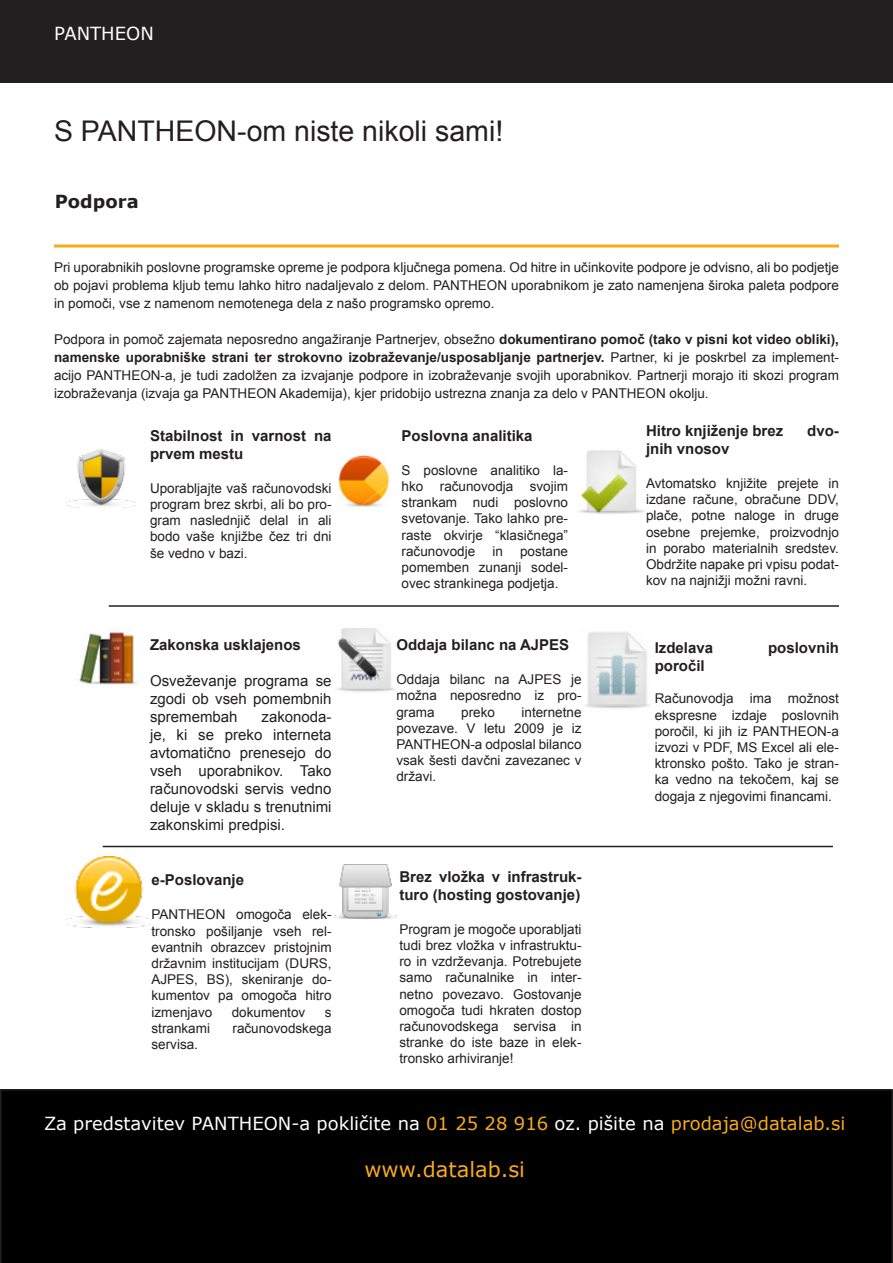
<style>
.page{position:relative;width:893px;height:1263px;background:#fff}
.page>*{position:absolute;margin:0;border:0;box-sizing:border-box;transform-origin:0 0}
.t1{font:28.5px "Arial";color:#231f20}
.t2{font:21px "Verdana";color:#faab1a}
.t3{font:18px "Verdana";color:#fff}
.t4{font:700 18px "Verdana";color:#231f20}
.t5{font:700 15px/18px "Arial";color:#231f20}
.t6{font:15px/18px "Arial";color:#231f20;text-align:justify}
.t7{font:13.5px/16.2px "Arial";color:#231f20;text-align:justify}
.s1{font-weight:700}
.s2{color:#faab1a}
</style>
<div class="page">
<div style="left:0;top:0;width:893px;height:82px;background:#231f20"></div>
<hr style="left:54px;top:245px;width:785px;height:3px;background:#faab1a">
<img style="left:66px;top:449px;width:70px;height:59px">
<img style="left:579px;top:450px;width:65px;height:64px">
<img style="left:79px;top:632px;width:59px;height:53px">
<img style="left:66px;top:856px;width:85px;height:72px">
<img style="left:585px;top:632px;width:65px;height:77px">
<img style="left:333px;top:865px;width:64px;height:54px">
<img style="left:336px;top:628px;width:60px;height:64px">
<img style="left:338px;top:456px;width:52px;height:52px">
<hr style="left:109px;top:605px;width:730px;height:2px;background:#231f20">
<hr style="left:103px;top:846px;width:730px;height:1px;background:#231f20">
<div style="left:0;top:1089px;width:893px;height:174px;background:#000"></div>
<h3 class="t3" style="left:54px;top:22px;width:101px">PANTHEON</h3>
<p class="t1" style="left:54px;top:112px;width:451px">S PANTHEON-om niste nikoli sami!</p>
<p class="t4" style="left:55px;top:190px;width:86px">Podpora</p>
<p class="t7" style="left:54px;top:258px;width:786px;line-height:18px">Pri uporabnikih poslovne programske opreme je podpora ključnega pomena. Od hitre in učinkovite podpore je odvisno, ali bo podjetje ob pojavi problema kljub temu lahko hitro nadaljevalo z delom. PANTHEON uporabnikom je zato namenjena široka paleta podpore in pomoči, vse z namenom nemotenega dela z našo programsko opremo.</p>
<p class="t7" style="left:54px;top:330px;width:786px;line-height:18px">Podpora in pomoč zajemata neposredno angažiranje Partnerjev, obsežno <span class="s1">dokumentirano pomoč (tako v pisni kot video obliki), namenske uporabniške strani ter strokovno izobraževanje/usposabljanje partnerjev.</span> Partner, ki je poskrbel za implement&shy;acijo PANTHEON-a, je tudi zadolžen za izvajanje podpore in izobraževanje svojih uporabnikov. Partnerji morajo iti skozi program izobraževanja (izvaja ga PANTHEON Akademija), kjer pridobijo ustrezna znanja za delo v PANTHEON okolju.</p>
<p class="t5" style="left:150px;top:427px;width:183px">Stabilnost in varnost na prvem mestu</p>
<p class="t7" style="left:150px;top:480px;width:183px">Uporabljajte vaš računovodski program brez skrbi, ali bo pro&shy;gram naslednjič delal in ali bodo vaše knjižbe čez tri dni še vedno v bazi.</p>
<p class="t5" style="left:646px;top:422px;width:139px">Hitro knjiženje brez</p>
<p class="t5" style="left:807px;top:422px;width:33px">dvo-</p>
<p class="t5" style="left:646px;top:440px;width:85px">jnih vnosov</p>
<p class="t7" style="left:646px;top:475px;width:194px">Avtomatsko knjižite prejete in izdane račune, obračune DDV, plače, potne naloge in druge osebne prejemke, proizvodnjo in porabo materialnih sredstev.<br>Obdržite napake pri vpisu podat&shy;kov na najnižji možni ravni.</p>
<p class="t5" style="left:402px;top:427px;width:132px">Poslovna analitika</p>
<p class="t7" style="left:402px;top:462px;width:168px">S poslovne analitiko la&shy;hko računovodja svojim strankam nudi poslovno svetovanje. Tako lahko pre&shy;raste okvirje “klasičnega” računovodje</p>
<p class="t7" style="left:492px;top:543px;width:12px">in</p>
<p class="t7" style="left:402px;top:543px;width:168px;text-indent:118px">postane pomemben zunanji sodel&shy;ovec strankinega podjetja.</p>
<p class="t5" style="left:150px;top:636px;width:152px">Zakonska usklajenos</p>
<p class="t6" style="left:150px;top:672px;width:183px">Osveževanje programa se zgodi ob vseh pomembnih spremembah</p>
<p class="t6" style="left:150px;top:708px;width:183px;text-indent:112px">zakonoda&shy;je, ki se preko interneta avtomatično prenesejo do vseh uporabnikov. Tako računovodski servis vedno deluje v skladu s trenutnimi zakonskimi predpisi.</p>
<p class="t5" style="left:151px;top:871px;width:94px">e-Poslovanje</p>
<p class="t7" style="left:151px;top:907px;width:182px">PANTHEON omogoča elek&shy;tronsko pošiljanje vseh rel&shy;evantnih obrazcev pristojnim državnim institucijam (DURS, AJPES, BS), skeniranje do&shy;kumentov pa omogoča hitro izmenjavo</p>
<p class="t7" style="left:232px;top:1004px;width:75px">dokumentov</p>
<p class="t7" style="left:325px;top:1004px;width:8px">s</p>
<p class="t7" style="left:151px;top:1020px;width:60px">strankami</p>
<p class="t7" style="left:233px;top:1020px;width:101px">računovodskega</p>
<p class="t7" style="left:151px;top:1036px;width:48px">servisa.</p>
<p class="t5" style="left:396px;top:636px;width:174px">Oddaja bilanc na AJPES</p>
<p class="t7" style="left:396px;top:671px;width:187px">Oddaja bilanc na AJPES je možna neposredno iz pro&shy;grama</p>
<p class="t7" style="left:396px;top:704px;width:187px;text-indent:125px">internetne povezave. V letu 2009 je iz PANTHEON-a odposlal bilanco vsak šesti davčni zavezanec v državi.</p>
<p class="t7" style="left:461px;top:704px;width:35px">preko</p>
<p class="t5" style="left:399px;top:868px;width:184px">Brez vložka v infrastruk&shy;turo (hosting gostovanje)</p>
<p class="t7" style="left:399px;top:921px;width:184px">Program je mogoče uporabljati tudi brez vložka v infrastruktu&shy;ro in vzdrževanja. Potrebujete samo računalnike in inter&shy;netno povezavo. Gostovanje omogoča tudi hkraten dostop računovodskega servisa in stranke do iste baze in elek&shy;tronsko arhiviranje!</p>
<p class="t5" style="left:655px;top:639px;width:60px">Izdelava</p>
<p class="t5" style="left:768px;top:639px;width:72px">poslovnih</p>
<p class="t5" style="left:655px;top:657px;width:52px">poročil</p>
<p class="t7" style="left:655px;top:691px;width:186px">Računovodja ima možnost ekspresne izdaje poslovnih poročil, ki jih iz PANTHEON-a izvozi v PDF, MS Excel ali ele&shy;ktronsko pošto. Tako je stran&shy;ka vedno na tekočem, kaj se dogaja z njegovimi financami.</p>
<p class="t3" style="left:44px;top:1112px;width:803px">Za predstavitev PANTHEON-a pokličite na <span class="s2">01 25 28 916</span> oz. pišite na <span class="s2">prodaja@datalab.si</span></p>
<p class="t2" style="left:364px;top:1156px;width:162px">www.datalab.si</p>
</div>
